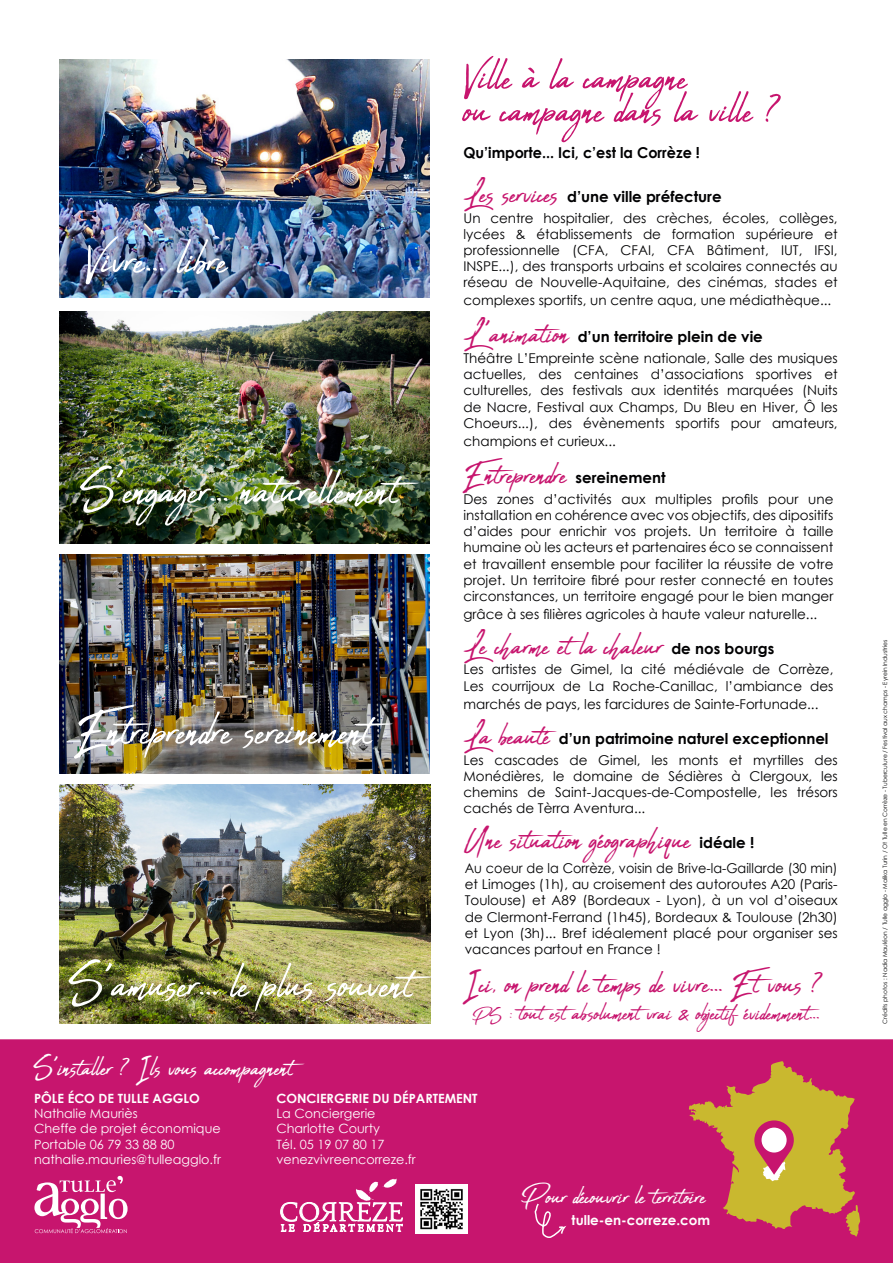
<style>
.page{position:relative;width:893px;height:1263px;background:#fff}
.page>*{position:absolute;margin:0;border:0;box-sizing:border-box;transform-origin:0 0}
.t1{font:61.5px "Abuget";color:#fff}
.titre{font:55.5px "Abuget";color:#c7156e}
.Style_de_paragraphe{font:40.5px "Abuget";color:#c7156e}
.t2{font:34.5px "Abuget";color:#fff}
.t3{font:33px "Abuget";color:#fff}
.t4{font:31.5px "Abuget";color:#c7156e}
.Style_de_paragraphe-2{font:700 15px "Century Gothic";color:#000002}
.Style_de_paragraphe-3{font:700 15px "Century Gothic";color:#000002;scale:.96 1}
.Style_de_paragraphe-4{font:13.5px/16.2px "Century Gothic";color:#000002;text-align:justify}
.texte_2{font:13.5px/16.2px "Century Gothic";color:#000002;text-align:justify}
.Style_de_paragraphe-5{font:13.5px/16.2px "Century Gothic";color:#000002;text-align:justify;scale:.95 1}
.t5{font:700 13.5px "Century Gothic";color:#fff}
.t6{font:12.75px/15.3px "Century Gothic";color:#fff}
.t7{font:700 12.75px "Century Gothic";color:#fff}
.t8{font:6px "Century Gothic";color:#000002}
.s1{font-size:22.5px}
.s2{font-weight:700}
</style>
<div class="page">
<img style="left:60px;top:785px;width:371px;height:238px">
<div style="left:0;top:1039px;width:893px;height:224px;background:#c7156e"></div>
<img style="left:416px;top:1184px;width:52px;height:49px">
<svg style="left:280px;top:1178px;width:123px;height:56px"></svg>
<svg style="left:34px;top:1176px;width:94px;height:57px"></svg>
<img style="left:60px;top:60px;width:369px;height:238px">
<img style="left:60px;top:311px;width:369px;height:233px">
<img style="left:60px;top:555px;width:369px;height:219px">
<svg style="left:689px;top:1061px;width:171px;height:175px;background:#c8684f"></svg>
<div style="left:761px;top:1127px;width:26px;height:25px;background:#fff;border-radius:50%"></div>
<svg style="left:534px;top:1202px;width:38px;height:36px"></svg>
<p class="titre" style="left:463px;top:46px;width:225px">Ville à la campagne</p>
<p class="titre" style="left:463px;top:79px;width:318px">ou campagne dans la ville ?</p>
<p class="t1" style="left:85px;top:225px;width:144px">Vivre... libre</p>
<p class="t1" style="left:80px;top:455px;width:320px">S’engager... naturellement</p>
<p class="t1" style="left:75px;top:696px;width:299px">Entreprendre sereinement</p>
<p class="t1" style="left:69px;top:949px;width:346px">S’amuser... le plus souvent</p>
<p class="t2" style="left:33px;top:1048px;width:261px">S’installer ? Ils vous accompagnent</p>
<p class="Style_de_paragraphe-3" style="left:463px;top:141px;width:248px">Qu’importe... Ici, c’est la Corrèze !</p>
<p class="Style_de_paragraphe" style="left:463px;top:171px;width:96px">Les services</p>
<p class="Style_de_paragraphe-2" style="left:567px;top:185px;width:156px">d’une ville préfecture</p>
<p class="texte_2" style="left:463px;top:209px;width:376px">Un centre hospitalier, des crèches, écoles, collèges, lycées &amp; établissements de formation supérieure et professionnelle (CFA, CFAI, CFA Bâtiment, IUT, IFSI, INSPE...), des transports urbains et scolaires connectés au réseau de Nouvelle-Aquitaine, des cinémas, stades et</p>
<p class="texte_2" style="left:463px;top:292px;width:369px">complexes sportifs, un centre aqua, une médiathèque...</p>
<p class="Style_de_paragraphe" style="left:463px;top:312px;width:107px">L’’animation</p>
<p class="Style_de_paragraphe-2" style="left:578px;top:326px;width:187px">d’un territoire plein de vie</p>
<p class="Style_de_paragraphe-4" style="left:463px;top:350px;width:376px">Théâtre L’Empreinte scène nationale, Salle des musiques actuelles, des centaines d’associations sportives et culturelles, des festivals aux identités marquées (Nuits de Nacre, Festival aux Champs, Du Bleu en Hiver, Ô les Choeurs...), des évènements sportifs pour amateurs,</p>
<p class="Style_de_paragraphe-4" style="left:463px;top:433px;width:154px">champions et curieux...</p>
<p class="Style_de_paragraphe" style="left:463px;top:452px;width:105px">Entreprendre</p>
<p class="Style_de_paragraphe-2" style="left:576px;top:466px;width:91px">sereinement</p>
<p class="Style_de_paragraphe-4" style="left:463px;top:490px;width:371px">Des zones d’activités aux multiples profils pour une installation en cohérence avec vos objectifs, des dipositifs d’aides pour enrichir vos projets. Un territoire à taille humaine où les acteurs et partenaires éco se connaissent et travaillent ensemble pour faciliter la réussite de votre projet. Un territoire fibré pour rester connecté en toutes circonstances, un territoire engagé pour le bien manger</p>
<p class="Style_de_paragraphe-4" style="left:463px;top:606px;width:355px">grâce à ses filières agricoles à haute valeur naturelle...</p>
<p class="Style_de_paragraphe" style="left:463px;top:623px;width:201px">Le charme et la chaleur</p>
<p class="Style_de_paragraphe-2" style="left:671px;top:637px;width:104px">de nos bourgs</p>
<p class="Style_de_paragraphe-4" style="left:463px;top:661px;width:371px">Les artistes de Gimel, la cité médiévale de Corrèze,<br>Les courrijoux de La Roche-Canillac, l’ambiance des</p>
<p class="Style_de_paragraphe-4" style="left:463px;top:695px;width:356px">marchés de pays, les farcidures de Sainte-Fortunade...</p>
<p class="Style_de_paragraphe" style="left:463px;top:713px;width:88px">La beauté</p>
<p class="Style_de_paragraphe-2" style="left:559px;top:727px;width:271px">d’un patrimoine naturel exceptionnel</p>
<p class="Style_de_paragraphe-4" style="left:463px;top:752px;width:376px">Les cascades de Gimel, les monts et myrtilles des Monédières, le domaine de Sédières à Clergoux, les chemins de Saint-Jacques-de-Compostelle, les trésors cachés de Tèrra Aventura...</p>
<p class="Style_de_paragraphe" style="left:465px;top:817px;width:228px">Une situation géographique</p>
<p class="Style_de_paragraphe-2" style="left:700px;top:831px;width:56px">idéale !</p>
<p class="Style_de_paragraphe-5" style="left:465px;top:860px;width:394px">Au coeur de la Corrèze, voisin de Brive-la-Gaillarde (30 min) et Limoges (1h), au croisement des autoroutes A20 (Paris-Toulouse) et A89 (Bordeaux - Lyon), à un vol d’oiseaux de Clermont-Ferrand (1h45), Bordeaux &amp; Toulouse (2h30) et Lyon (3h)... Bref idéalement placé pour organiser ses vacances partout en France !</p>
<p class="Style_de_paragraphe" style="left:463px;top:961px;width:360px">Ici, on prend le temps de vivre... Et vous ?</p>
<p class="t4" style="left:472px;top:995px;width:349px"><span class="s1">PS</span> : tout est absolument vrai &amp; objectif évidemment...</p>
<p class="t6" style="left:34px;top:1090px;width:188px"><span class="s2">PÔLE ÉCO DE TULLE AGGLO<br></span>Nathalie Mauriès<br>Cheffe de projet économique<br>Portable 06 79 33 88 80 nathalie.mauries@tulleagglo.fr</p>
<p class="t7" style="left:276px;top:1088px;width:203px">CONCIERGERIE DU DÉPARTEMENT</p>
<p class="t6" style="left:276px;top:1106px;width:101px">La Conciergerie</p>
<p class="t6" style="left:276px;top:1121px;width:105px">Charlotte Courty</p>
<p class="t6" style="left:276px;top:1136px;width:110px">Tél. 05 19 07 80 17</p>
<p class="t6" style="left:276px;top:1151px;width:141px">venezvivreencorreze.fr</p>
<p class="t3" style="left:521px;top:1178px;width:187px">Pour découvrir le territoire</p>
<p class="t5" style="left:572px;top:1209px;width:140px">tulle-en-correze.com</p>
<p class="t8" style="left:881px;top:1024px;width:386px;rotate:-90deg">Crédits photos : Nadia Mauléon / Tulle agglo - Malika Turin / Ot Tulle en Corrèze - Tuberculure / Festival aux champs - Eyrein Industries</p>
</div>
